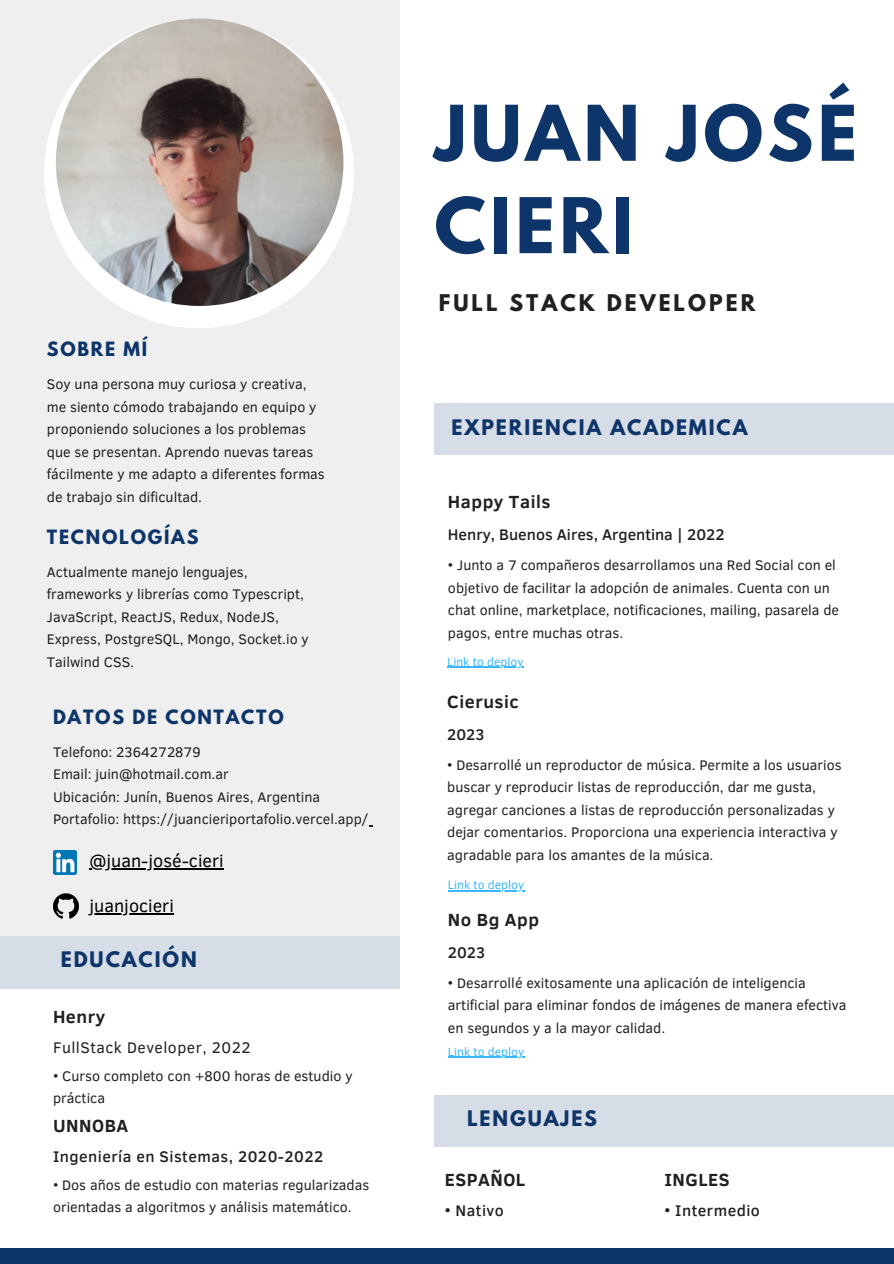
<style>
.page{position:relative;width:894px;height:1264px;background:#fff}
.page>*{position:absolute;margin:0;border:0;box-sizing:border-box;transform-origin:0 0}
.t1{font:700 67.95px "League Spartan";letter-spacing:.065em;color:#0e3569}
.t2{font:700 20.4px "League Spartan";letter-spacing:.15em;color:#202021}
.t3{font:700 18.9px "League Spartan";letter-spacing:.1em;color:#0e3569}
.t4{font:700 18px "Clear Sans";letter-spacing:.03em;color:#202021}
.t5{font:18px "Clear Sans";color:#000}
.t6{font:700 17.4px "League Spartan";letter-spacing:.1em;color:#0e3569}
.t7{font:500 15.75px "Clear Sans";letter-spacing:.03em;color:#202021}
.t8{font:500 15.75px "Clear Sans";color:#202021}
.t9{font:15.75px "Clear Sans";letter-spacing:.03em;color:#202021}
.t10{font:14.25px/22.5px "Clear Sans";color:#202021}
.t11{font:12.15px "Clear Sans";color:#38b6ff}
</style>
<div class="page">
<div style="left:0;top:55px;width:399px;height:881px;background:#efefef"></div>
<div style="left:0;top:0;width:399px;height:880px;background:#efefef"></div>
<svg style="left:44px;top:27px;width:310px;height:301px"></svg>
<div style="left:434px;top:403px;width:459px;height:52px;background:#d7dde6"></div>
<div style="left:0;top:936px;width:399px;height:53px;background:#d7dde6"></div>
<div style="left:0;top:1247px;width:893px;height:16px;background:#0e3569"></div>
<img style="left:56px;top:18px;width:287px;height:288px;border-radius:50%">
<div style="left:434px;top:1095px;width:459px;height:52px;background:#d7dde6"></div>
<img style="left:53px;top:850px;width:24px;height:24px">
<img style="left:53px;top:893px;width:26px;height:25px">
<hr style="left:447px;top:666px;width:76px;height:1px;background:#38b6ff">
<hr style="left:448px;top:890px;width:76px;height:1px;background:#38b6ff">
<hr style="left:89px;top:868px;width:135px;height:1px;background:#000">
<hr style="left:89px;top:913px;width:85px;height:1px;background:#000">
<hr style="left:448px;top:1056px;width:76px;height:1px;background:#38b6ff">
<p class="t6" style="left:47px;top:340px;width:102px">SOBRE MÍ</p>
<p class="t10" style="left:47px;top:372px;width:279px">Soy una persona muy curiosa y creativa, me siento cómodo trabajando en equipo y proponiendo soluciones a los problemas que se presentan. Aprendo nuevas tareas fácilmente y me adapto a diferentes formas de trabajo sin dificultad.</p>
<p class="t6" style="left:47px;top:528px;width:153px">TECNOLOGÍAS</p>
<p class="t10" style="left:47px;top:559px;width:263px">Actualmente manejo lenguajes, frameworks y librerías como Typescript, JavaScript, ReactJS, Redux, NodeJS, Express, PostgreSQL, Mongo, Socket.io y Tailwind CSS.</p>
<p class="t6" style="left:53px;top:708px;width:232px">DATOS DE CONTACTO</p>
<p class="t10" style="left:53px;top:739px;width:149px">Telefono: 2364272879</p>
<p class="t10" style="left:53px;top:762px;width:177px">Email: juin@hotmail.com.ar</p>
<p class="t10" style="left:53px;top:784px;width:269px">Ubicación: Junín, Buenos Aires, Argentina</p>
<p class="t10" style="left:53px;top:807px;width:317px">Portafolio: https://juancieriportafolio.vercel.app/</p>
<p class="t5" style="left:89px;top:847px;width:136px">@juan-josé-cieri</p>
<p class="t5" style="left:89px;top:892px;width:86px">juanjocieri</p>
<p class="t3" style="left:61px;top:950px;width:137px">EDUCACIÓN</p>
<p class="t4" style="left:53px;top:1003px;width:54px">Henry</p>
<p class="t9" style="left:53px;top:1035px;width:199px">FullStack Developer, 2022</p>
<p class="t10" style="left:53px;top:1063px;width:301px">• Curso completo con +800 horas de estudio y</p>
<p class="t10" style="left:53px;top:1086px;width:54px">práctica</p>
<p class="t4" style="left:53px;top:1112px;width:77px">UNNOBA</p>
<p class="t7" style="left:53px;top:1144px;width:272px">Ingeniería en Sistemas, 2020-2022</p>
<p class="t10" style="left:53px;top:1172px;width:318px">• Dos años de estudio con materias regularizadas orientadas a algoritmos y análisis matemático.</p>
<p class="t1" style="left:434px;top:100px;width:424px">JUAN JOSÉ</p>
<p class="t1" style="left:434px;top:192px;width:200px">CIERI</p>
<p class="t2" style="left:438px;top:292px;width:318px">FULL STACK DEVELOPER</p>
<p class="t3" style="left:451px;top:417px;width:297px">EXPERIENCIA ACADEMICA</p>
<p class="t4" style="left:448px;top:488px;width:104px">Happy Tails</p>
<p class="t8" style="left:448px;top:523px;width:278px">Henry, Buenos Aires, Argentina | 2022</p>
<p class="t10" style="left:448px;top:553px;width:392px">• Junto a 7 compañeros desarrollamos una Red Social con el objetivo de facilitar la adopción de animales. Cuenta con un chat online, marketplace, notificaciones, mailing, pasarela de pagos, entre muchas otras.</p>
<p class="t11" style="left:447px;top:652px;width:78px">Link to deploy</p>
<p class="t4" style="left:447px;top:688px;width:73px">Cierusic</p>
<p class="t7" style="left:447px;top:723px;width:39px">2023</p>
<p class="t10" style="left:447px;top:752px;width:396px">• Desarrollé un reproductor de música. Permite a los usuarios buscar y reproducir listas de reproducción, dar me gusta, agregar canciones a listas de reproducción personalizadas y dejar comentarios. Proporciona una experiencia interactiva y agradable para los amantes de la música.</p>
<p class="t11" style="left:448px;top:876px;width:78px">Link to deploy</p>
<p class="t4" style="left:448px;top:906px;width:93px">No Bg App</p>
<p class="t7" style="left:448px;top:941px;width:39px">2023</p>
<p class="t10" style="left:448px;top:970px;width:400px">• Desarrollé exitosamente una aplicación de inteligencia artificial para eliminar fondos de imágenes de manera efectiva en segundos y a la mayor calidad.</p>
<p class="t11" style="left:448px;top:1042px;width:78px">Link to deploy</p>
<p class="t3" style="left:467px;top:1108px;width:131px">LENGUAJES</p>
<p class="t4" style="left:444px;top:1166px;width:82px">ESPAÑOL</p>
<p class="t7" style="left:444px;top:1199px;width:61px">• Nativo</p>
<p class="t4" style="left:664px;top:1166px;width:67px">INGLES</p>
<p class="t7" style="left:664px;top:1199px;width:97px">• Intermedio</p>
</div>
